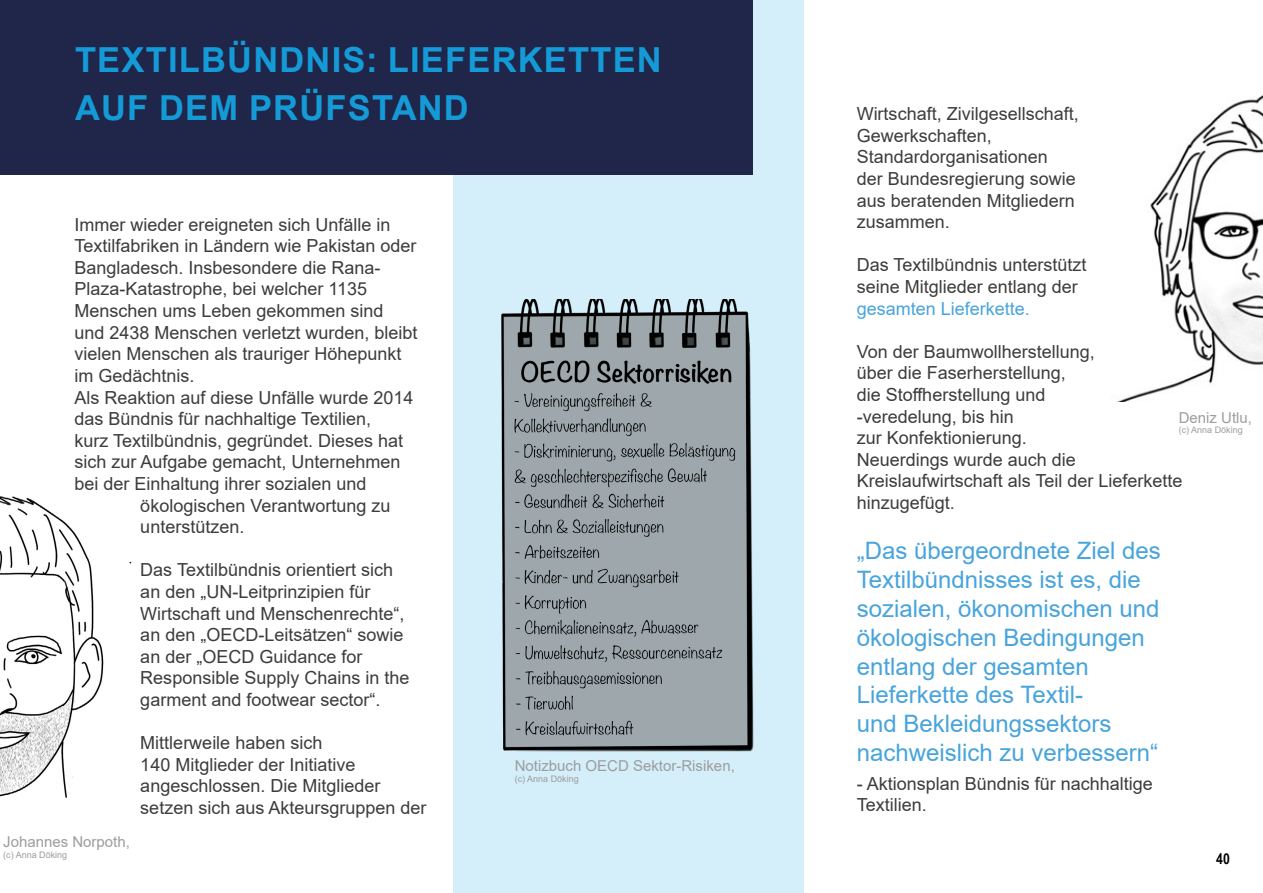
<style>
.page{position:relative;width:1263px;height:893px;background:#fff}
.page>*{position:absolute;margin:0;border:0;box-sizing:border-box;transform-origin:0 0}
.t1{font:700 34.5px/48px "Arial";letter-spacing:.035em;color:#149bd7}
.t2{font:24px/28.8px "Arial";color:#47a4dc}
.t3{font:18px/21.6px "Arial";color:#3c3c3b}
.t4{font:18px "Arial";color:#47a4dc}
.t5{font:15px "Arial";color:#9d9d9c}
.t6{font:700 15px "Arial Narrow";color:#000}
.t7{font:9px "Arial";color:#9d9d9c}
</style>
<div class="page">
<div style="left:453px;top:0;width:351px;height:893px;background:#d4eefa"></div>
<img style="left:501px;top:300px;width:253px;height:452px">
<img style="left:1117px;top:95px;width:146px;height:307px">
<img style="left:0;top:496px;width:132px;height:302px">
<div style="left:0;top:0;width:753px;height:174px;background:#1f2649"></div>
<h1 class="t1" style="left:75px;top:36px;width:588px">TEXTILBÜNDNIS: LIEFERKETTEN<br>AUF DEM PRÜFSTAND</h1>
<p class="t3" style="left:74px;top:213px;width:318px">Immer wieder ereigneten sich Unfälle in</p>
<p class="t3" style="left:74px;top:235px;width:344px">Textilfabriken in Ländern wie Pakistan oder</p>
<p class="t3" style="left:74px;top:257px;width:308px">Bangladesch. Insbesondere die Rana-</p>
<p class="t3" style="left:74px;top:278px;width:294px">Plaza-Katastrophe, bei welcher 1135</p>
<p class="t3" style="left:74px;top:300px;width:311px">Menschen ums Leben gekommen sind</p>
<p class="t3" style="left:74px;top:321px;width:345px">und 2438 Menschen verletzt wurden, bleibt</p>
<p class="t3" style="left:74px;top:343px;width:329px">vielen Menschen als trauriger Höhepunkt</p>
<p class="t3" style="left:74px;top:365px;width:122px">im Gedächtnis.</p>
<p class="t3" style="left:74px;top:386px;width:341px">Als Reaktion auf diese Unfälle wurde 2014</p>
<p class="t3" style="left:74px;top:408px;width:298px">das Bündnis für nachhaltige Textilien,</p>
<p class="t3" style="left:74px;top:429px;width:330px">kurz Textilbündnis, gegründet. Dieses hat</p>
<p class="t3" style="left:74px;top:451px;width:328px">sich zur Aufgabe gemacht, Unternehmen</p>
<p class="t3" style="left:74px;top:473px;width:294px">bei der Einhaltung ihrer sozialen und</p>
<p class="t3" style="left:140px;top:494px;width:252px">ökologischen Verantwortung zu</p>
<p class="t3" style="left:140px;top:516px;width:106px">unterstützen.</p>
<p class="t3" style="left:140px;top:559px;width:271px">Das Textilbündnis orientiert sich an den „UN-Leitprinzipien für<br>Wirtschaft und Menschenrechte“, an den „OECD-Leitsätzen“ sowie an der „OECD Guidance for<br>Responsible Supply Chains in the garment and footwear sector“.</p>
<p class="t3" style="left:140px;top:732px;width:288px">Mittlerweile haben sich<br>140 Mitglieder der Initiative angeschlossen. Die Mitglieder setzen sich aus Akteursgruppen der</p>
<p class="t5" style="left:3px;top:831px;width:128px">Johannes Norpoth,</p>
<p class="t7" style="left:3px;top:848px;width:66px">(c) Anna Döking</p>
<p class="t5" style="left:515px;top:755px;width:222px">Notizbuch OECD Sektor-Risiken,</p>
<p class="t7" style="left:515px;top:772px;width:66px">(c) Anna Döking</p>
<p class="t3" style="left:857px;top:103px;width:224px">Wirtschaft, Zivilgesellschaft,<br>Gewerkschaften,<br>Standardorganisationen<br>der Bundesregierung sowie aus beratenden Mitgliedern zusammen.</p>
<p class="t3" style="left:857px;top:254px;width:231px">Das Textilbündnis unterstützt seine Mitglieder entlang der</p>
<p class="t4" style="left:857px;top:296px;width:175px">gesamten Lieferkette.</p>
<p class="t3" style="left:857px;top:340px;width:327px">Von der Baumwollherstellung,<br>über die Faserherstellung,<br>die Stoffherstellung und<br>-veredelung, bis hin<br>zur Konfektionierung.<br>Neuerdings wurde auch die<br>Kreislaufwirtschaft als Teil der Lieferkette hinzugefügt.</p>
<h2 class="t2" style="left:857px;top:536px;width:306px">„Das übergeordnete Ziel des<br>Textilbündnisses ist es, die sozialen, ökonomischen und ökologischen Bedingungen entlang der gesamten<br>Lieferkette des Textil-<br>und Bekleidungssektors nachweislich zu verbessern“</h2>
<p class="t3" style="left:857px;top:772px;width:298px">- Aktionsplan Bündnis für nachhaltige<br>Textilien.</p>
<p class="t5" style="left:1179px;top:407px;width:75px">Deniz Utlu,</p>
<p class="t7" style="left:1179px;top:424px;width:66px">(c) Anna Döking</p>
<p class="t6" style="left:1216px;top:847px;width:15px">40</p>
</div>
